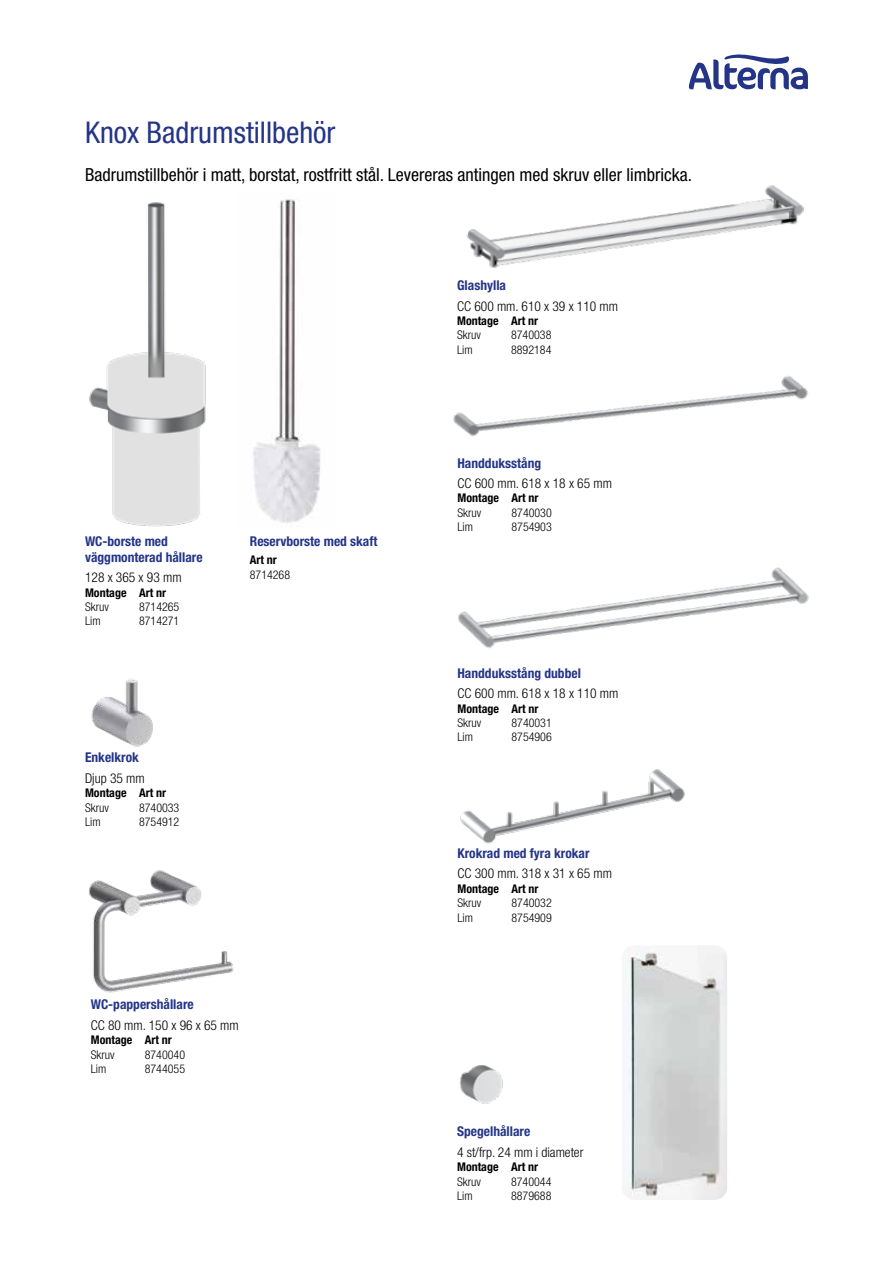
<style>
.page{position:relative;width:893px;height:1263px;background:#fff}
.page>*{position:absolute;margin:0;border:0;box-sizing:border-box;transform-origin:0 0}
.t1{font:condensed 30px "Helvetica Neue";color:#243588}
.t2{font:condensed 18px "Helvetica Neue";color:#000}
.t3{font:700 condensed 13.5px/16.2px "Helvetica Neue";color:#243588}
.t4{font:300 condensed 13.5px "Helvetica Neue";color:#000}
.t5{font:300 condensed 12px "Helvetica Neue";color:#000}
.t6{font:700 condensed 12px "Helvetica Neue";color:#000}
</style>
<div class="page">
<svg style="left:689px;top:54px;width:119px;height:35px"></svg>
<img style="left:626px;top:946px;width:101px;height:254px">
<img style="left:89px;top:202px;width:117px;height:325px">
<img style="left:453px;top:376px;width:355px;height:61px">
<img style="left:458px;top:567px;width:351px;height:81px">
<img style="left:460px;top:769px;width:225px;height:75px">
<img style="left:466px;top:185px;width:338px;height:83px">
<img style="left:91px;top:679px;width:62px;height:68px">
<img style="left:460px;top:1065px;width:43px;height:39px">
<img style="left:89px;top:870px;width:145px;height:123px">
<img style="left:253px;top:199px;width:67px;height:324px">
<h1 class="t1" style="left:85px;top:115px;width:252px">Knox Badrumstillbehör</h1>
<h2 class="t2" style="left:85px;top:165px;width:609px">Badrumstillbehör i matt, borstat, rostfritt stål. Levereras antingen med skruv eller limbricka.</h2>
<p class="t3" style="left:457px;top:277px;width:50px">Glashylla</p>
<p class="t4" style="left:457px;top:298px;width:162px">CC 600 mm. 610 x 39 x 110 mm</p>
<p class="t6" style="left:457px;top:313px;width:83px">Montage Art nr</p>
<p class="t5" style="left:457px;top:328px;width:25px">Skruv</p>
<p class="t5" style="left:511px;top:328px;width:42px">8740038</p>
<p class="t5" style="left:457px;top:343px;width:17px">Lim</p>
<p class="t5" style="left:511px;top:343px;width:42px">8892184</p>
<p class="t3" style="left:85px;top:532px;width:119px">WC-borste med väggmonterad hållare</p>
<p class="t4" style="left:85px;top:570px;width:98px">128 x 365 x 93 mm</p>
<p class="t6" style="left:85px;top:585px;width:83px">Montage Art nr</p>
<p class="t5" style="left:85px;top:600px;width:25px">Skruv</p>
<p class="t5" style="left:139px;top:600px;width:42px">8714265</p>
<p class="t5" style="left:85px;top:614px;width:17px">Lim</p>
<p class="t5" style="left:139px;top:614px;width:42px">8714271</p>
<p class="t3" style="left:250px;top:532px;width:129px">Reservborste med skaft</p>
<p class="t6" style="left:250px;top:553px;width:29px">Art nr</p>
<p class="t5" style="left:250px;top:567px;width:42px">8714268</p>
<p class="t3" style="left:85px;top:749px;width:55px">Enkelkrok</p>
<p class="t4" style="left:85px;top:770px;width:61px">Djup 35 mm</p>
<p class="t6" style="left:85px;top:786px;width:83px">Montage Art nr</p>
<p class="t5" style="left:85px;top:800px;width:25px">Skruv</p>
<p class="t5" style="left:139px;top:800px;width:42px">8740033</p>
<p class="t5" style="left:85px;top:815px;width:17px">Lim</p>
<p class="t5" style="left:139px;top:815px;width:42px">8754912</p>
<p class="t3" style="left:91px;top:996px;width:104px">WC-pappershållare</p>
<p class="t4" style="left:91px;top:1017px;width:150px">CC 80 mm. 150 x 96 x 65 mm</p>
<p class="t6" style="left:91px;top:1032px;width:83px">Montage Art nr</p>
<p class="t5" style="left:91px;top:1047px;width:25px">Skruv</p>
<p class="t5" style="left:145px;top:1047px;width:42px">8740040</p>
<p class="t5" style="left:91px;top:1062px;width:17px">Lim</p>
<p class="t5" style="left:145px;top:1062px;width:42px">8744055</p>
<p class="t3" style="left:457px;top:454px;width:85px">Handduksstång</p>
<p class="t4" style="left:457px;top:475px;width:156px">CC 600 mm. 618 x 18 x 65 mm</p>
<p class="t6" style="left:457px;top:491px;width:83px">Montage Art nr</p>
<p class="t5" style="left:457px;top:506px;width:25px">Skruv</p>
<p class="t5" style="left:511px;top:506px;width:42px">8740030</p>
<p class="t5" style="left:457px;top:520px;width:17px">Lim</p>
<p class="t5" style="left:511px;top:520px;width:42px">8754903</p>
<p class="t3" style="left:457px;top:665px;width:125px">Handduksstång dubbel</p>
<p class="t4" style="left:457px;top:686px;width:162px">CC 600 mm. 618 x 18 x 110 mm</p>
<p class="t6" style="left:457px;top:701px;width:83px">Montage Art nr</p>
<p class="t5" style="left:457px;top:716px;width:25px">Skruv</p>
<p class="t5" style="left:511px;top:716px;width:42px">8740031</p>
<p class="t5" style="left:457px;top:730px;width:17px">Lim</p>
<p class="t5" style="left:511px;top:730px;width:42px">8754906</p>
<p class="t3" style="left:457px;top:845px;width:134px">Krokrad med fyra krokar</p>
<p class="t4" style="left:457px;top:866px;width:156px">CC 300 mm. 318 x 31 x 65 mm</p>
<p class="t6" style="left:457px;top:881px;width:83px">Montage Art nr</p>
<p class="t5" style="left:457px;top:896px;width:25px">Skruv</p>
<p class="t5" style="left:511px;top:896px;width:42px">8740032</p>
<p class="t5" style="left:457px;top:910px;width:17px">Lim</p>
<p class="t5" style="left:511px;top:910px;width:42px">8754909</p>
<p class="t3" style="left:457px;top:1123px;width:75px">Spegelhållare</p>
<p class="t4" style="left:457px;top:1144px;width:128px">4 st/frp. 24 mm i diameter</p>
<p class="t6" style="left:457px;top:1160px;width:83px">Montage Art nr</p>
<p class="t5" style="left:457px;top:1174px;width:25px">Skruv</p>
<p class="t5" style="left:511px;top:1174px;width:42px">8740044</p>
<p class="t5" style="left:457px;top:1189px;width:17px">Lim</p>
<p class="t5" style="left:511px;top:1189px;width:42px">8879688</p>
</div>
